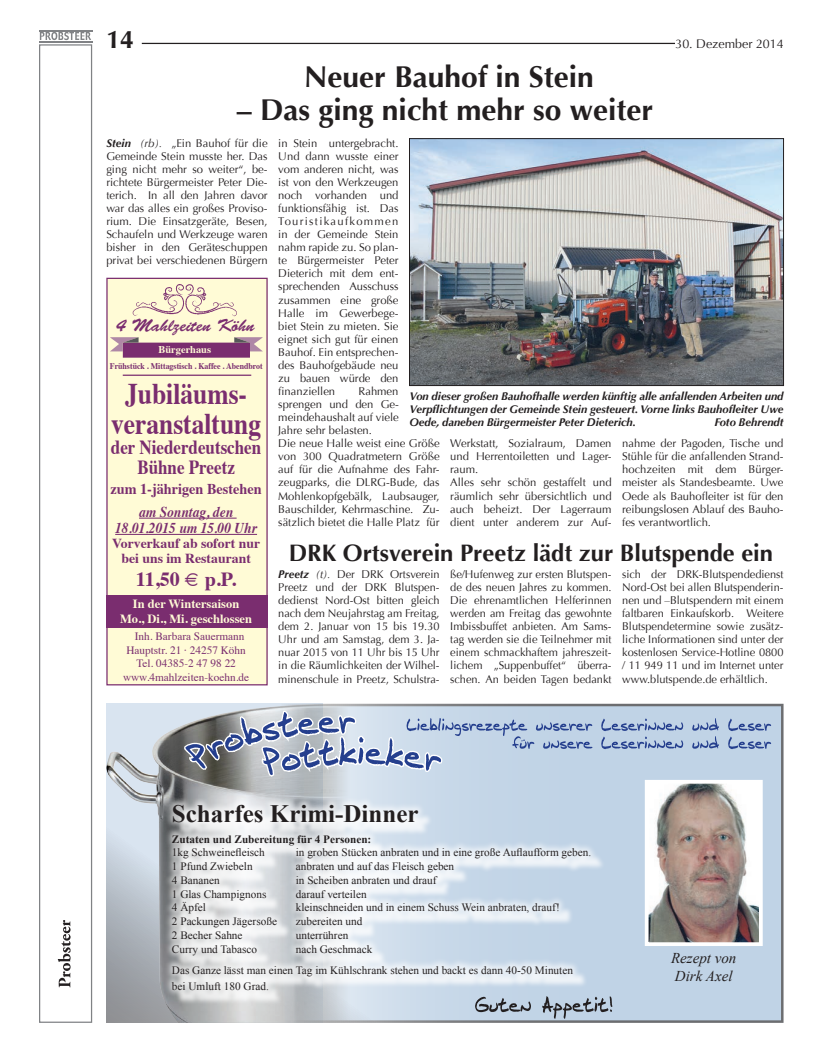
<style>
.page{position:relative;width:819px;height:1053px;background:#fff}
.page>*{position:absolute;margin:0;border:0;box-sizing:border-box;transform-origin:0 0}
.t1{font:700 30px "Optima";color:#231f20}
.t2{font:700 30px/30px "Times";color:#7a2d6f;text-align:center;scale:.85 1}
.t3{font:700 25px "Times New Roman";color:#231f20}
.t4{font:700 25px "Optima";color:#231f20}
.t5{font:700 23.75px "Optima";color:#231f20}
.t6{font:700 20px/20px "Times";color:#7a2d6f;text-align:center;scale:.85 1}
.t7{font:700 20px "Times";color:#7a2d6f}
.t8{font:17.62px "Brush Script Std";color:#7a2d6f}
.t9{font:700 15px/23.4px "Times";color:#7a2d6f;text-align:center;scale:.95 1}
.t10{font:italic 700 15px "Times";color:#7a2d6f;scale:.9 1}
.t11{font:italic 15px/18px "Times New Roman";color:#231f20}
.t12{font:700 13.75px/15px "Times";color:#7a2d6f;text-align:center}
.t13{font:700 12.5px/15px "Times";color:#fffbd6;text-align:center}
.t14{font:12.5px "Optima";color:#231f20}
.t15{font:11.25px/13px "Optima";color:#231f20;text-align:justify}
.t16{font:11.25px/20.9px "Times New Roman";color:#231f20}
.t17{font:italic 700 11.25px/13px "Optima";color:#231f20;text-align:justify}
.t18{font:11.25px "Times";color:#7a2d6f}
.t19{font:700 11.25px/13.8px "Times New Roman";color:#231f20}
.t20{font:700 10.38px "Times";color:#fffbd6}
.t21{font:700 8.75px "Times";color:#7a2d6f;scale:.9 1}
.s1{font-weight:700;font-style:italic}
.s2{font-style:italic}
.s3{font-weight:400}
</style>
<div class="page">
<hr style="left:142px;top:43px;width:567px;height:1px;background:#231f20">
<div style="left:675px;top:36px;width:108px;height:15px;background:#fff"></div>
<div style="left:39px;top:44px;width:53px;height:978px;border:1px solid #808285"></div>
<svg style="left:58px;top:920px;width:13px;height:67px"></svg>
<svg style="left:40px;top:32px;width:51px;height:8px"></svg>
<hr style="left:39px;top:30px;width:53px;height:1px;background:#808285">
<hr style="left:39px;top:41px;width:53px;height:1px;background:#808285">
<div style="left:282px;top:705px;width:500px;height:316px;background:#c0d3e6"></div>
<img style="left:106px;top:703px;width:254px;height:319px">
<svg style="left:183px;top:703px;width:588px;height:88px"></svg>
<div style="left:175px;top:806px;width:430px;height:198px;background:#fff;opacity:.75"></div>
<div style="left:164px;top:796px;width:434px;height:201px;background:#fff;opacity:.65"></div>
<svg style="left:475px;top:996px;width:137px;height:22px"></svg>
<img style="left:649px;top:784px;width:108px;height:156px">
<div style="left:644px;top:779px;width:118px;height:166px;border:4px solid #fff"></div>
<div style="left:107px;top:278px;width:160px;height:406px;background:#fffbd6"></div>
<div style="left:106px;top:278px;width:162px;height:407px;border:1px solid #7a2d6f"></div>
<img style="left:132px;top:284px;width:105px;height:33px">
<svg style="left:110px;top:337px;width:153px;height:20px"></svg>
<div style="left:106px;top:595px;width:162px;height:32px;background:#7a2d6f"></div>
<hr style="left:139px;top:517px;width:97px;height:1px;background:#7a2d6f">
<hr style="left:115px;top:534px;width:142px;height:1px;background:#7a2d6f">
<hr style="left:123px;top:374px;width:128px;height:2px;background:#7a2d6f">
<img style="left:411px;top:140px;width:370px;height:244px">
<div style="left:409px;top:138px;width:374px;height:248px;border:1px solid #231f20"></div>
<h2 class="t4" style="left:106px;top:25px;width:29px">14</h2>
<p class="t14" style="left:675px;top:36px;width:110px">30. Dezember 2014</p>
<p class="t1" style="left:304px;top:59px;width:291px">Neuer Bauhof in Stein</p>
<p class="t1" style="left:237px;top:92px;width:418px">– Das ging nicht mehr so weiter</p>
<p class="t15" style="left:278px;top:136px;width:122px">in Stein untergebracht.<br>Und dann wusste einer vom anderen nicht, was ist von den Werkzeugen noch vorhanden und funktionsfähig ist. Das Touristikaufkommen in der Gemeinde Stein nahm rapide zu. So plan&shy;te Bürgermeister Peter Dieterich mit dem ent&shy;sprechenden Ausschuss zusammen eine große Halle im Gewerbege&shy;biet Stein zu mieten. Sie eignet sich gut für einen Bauhof. Ein entsprechen&shy;des Bauhofgebäude neu zu bauen würde den finanziellen</p>
<p class="t15" style="left:106px;top:136px;width:163px"><span class="s1">Stein</span> <span class="s2">(rb).</span> „Ein Bauhof für die Gemeinde Stein musste her. Das ging nicht mehr so weiter“, be&shy;richtete Bürgermeister Peter Die&shy;terich. In all den Jahren davor war das alles ein großes Proviso&shy;rium. Die Einsatzgeräte, Besen, Schaufeln und Werkzeuge waren bisher in den Geräteschuppen privat bei verschiedenen Bürgern</p>
<p class="t8" style="left:116px;top:316px;width:140px">4 Mahlzeiten Köhn</p>
<p class="t20" style="left:159px;top:340px;width:54px">Bürgerhaus</p>
<p class="t21" style="left:110px;top:357px;width:171px">Frühstück . Mittagstisch . Kaffee . Abendbrot</p>
<p class="t2" style="left:111px;top:375px;width:178px">Jubiläums&shy;veranstaltung</p>
<p class="t6" style="left:111px;top:435px;width:178px">der Niederdeutschen<br>Bühne Preetz</p>
<p class="t9" style="left:110px;top:475px;width:161px">zum 1-jährigen Bestehen <span class="s2">am Sonntag, den</span></p>
<p class="t10" style="left:115px;top:514px;width:159px">18.01.2015 um 15.00 Uhr</p>
<p class="t12" style="left:112px;top:534px;width:150px">Vorverkauf ab sofort nur bei uns im Restaurant</p>
<p class="t7" style="left:136px;top:560px;width:102px">11,50 € p.P.</p>
<p class="t13" style="left:120px;top:595px;width:133px">In der Wintersaison<br>Mo., Di., Mi. geschlossen</p>
<p class="t18" style="left:135px;top:625px;width:111px">Inh. Barbara Sauermann</p>
<p class="t18" style="left:126px;top:639px;width:121px">Hauptstr. 21 · 24257 Köhn</p>
<p class="t18" style="left:136px;top:652px;width:101px">Tel. 04385-2 47 98 22</p>
<p class="t18" style="left:123px;top:666px;width:128px">www.4mahlzeiten-koehn.de</p>
<p class="t15" style="left:278px;top:385px;width:163px;text-align:left;text-indent:80px">Rahmen sprengen und den Ge&shy;meindehaushalt auf viele<br>Jahre sehr belasten.<br>Die neue Halle weist eine Größe von 300 Quadratmetern Größe auf für die Aufnahme des Fahr&shy;zeugparks, die DLRG-Bude, das<br>Mohlenkopfgebälk, Laubsauger,<br>Bauschilder, Kehrmaschine. Zu&shy;sätzlich bietet die Halle Platz für</p>
<p class="t17" style="left:409px;top:389px;width:375px">Von dieser großen Bauhofhalle werden künftig alle anfallenden Arbeiten und Verpflichtungen der Gemeinde Stein gesteuert. Vorne links Bauhofleiter Uwe Oede, daneben Bürgermeister Peter Dieterich.</p>
<p class="t17" style="left:714px;top:416px;width:71px">Foto Behrendt</p>
<p class="t15" style="left:450px;top:437px;width:163px;text-align:left">Werkstatt, Sozialraum, Damen und Herrentoiletten und Lager&shy;raum.<br>Alles sehr schön gestaffelt und räumlich sehr übersichtlich und auch beheizt. Der Lagerraum dient unter anderem zur Auf-</p>
<p class="t15" style="left:622px;top:437px;width:163px">nahme der Pagoden, Tische und Stühle für die anfallenden Strand&shy;hochzeiten mit dem Bürger&shy;meister als Standesbeamte. Uwe Oede als Bauhofleiter ist für den reibungslosen Ablauf des Bauho&shy;fes verantwortlich.</p>
<p class="t5" style="left:289px;top:539px;width:486px">DRK Ortsverein Preetz lädt zur Blutspende ein</p>
<p class="t15" style="left:450px;top:567px;width:163px">ße/Hufenweg zur ersten Blutspen&shy;de des neuen Jahres zu kommen.<br>Die ehrenamtlichen Helferinnen werden am Freitag das gewohnte Imbissbuffet anbieten. Am Sams&shy;tag werden sie die Teilnehmer mit einem schmackhaftem jahreszeit&shy;lichem „Suppenbuffet“ überra&shy;schen. An beiden Tagen bedankt</p>
<p class="t15" style="left:622px;top:567px;width:163px">sich der DRK-Blutspendedienst Nord-Ost bei allen Blutspenderin&shy;nen und –Blutspendern mit einem faltbaren Einkaufskorb. Weitere Blutspendetermine sowie zusätz&shy;liche Informationen sind unter der kostenlosen Service-Hotline 0800 / 11 949 11 und im Internet unter www.blutspende.de erhältlich.</p>
<p class="t15" style="left:278px;top:567px;width:163px"><span class="s1">Preetz</span> <span class="s2">(t).</span> Der DRK Ortsverein Preetz und der DRK Blutspen&shy;dedienst Nord-Ost bitten gleich nach dem Neujahrstag am Freitag, dem 2. Januar von 15 bis 19.30<br>Uhr und am Samstag, dem 3. Ja&shy;nuar 2015 von 11 Uhr bis 15 Uhr in die Räumlichkeiten der Wilhel&shy;minenschule in Preetz, Schulstra-</p>
<p class="t3" style="left:172px;top:796px;width:248px">Scharfes Krimi-Dinner</p>
<p class="t19" style="left:172px;top:831px;width:201px">Zutaten und Zubereitung für 4 Personen:<br><span class="s3">1kg Schweinefleisch</span></p>
<p class="t16" style="left:296px;top:841px;width:297px">in groben Stücken anbraten und in eine große Auflaufform geben.</p>
<p class="t16" style="left:172px;top:855px;width:82px">1 Pfund Zwiebeln</p>
<p class="t16" style="left:296px;top:855px;width:160px">anbraten und auf das Fleisch geben</p>
<p class="t16" style="left:172px;top:869px;width:49px">4 Bananen</p>
<p class="t16" style="left:296px;top:869px;width:142px">in Scheiben anbraten und drauf</p>
<p class="t16" style="left:172px;top:883px;width:96px">1 Glas Champignons</p>
<p class="t16" style="left:296px;top:883px;width:72px">darauf verteilen</p>
<p class="t16" style="left:172px;top:896px;width:36px">4 Äpfel</p>
<p class="t16" style="left:296px;top:896px;width:265px">kleinschneiden und in einem Schuss Wein anbraten, drauf!</p>
<p class="t16" style="left:172px;top:910px;width:106px">2 Packungen Jägersoße</p>
<p class="t16" style="left:296px;top:910px;width:68px">zubereiten und</p>
<p class="t16" style="left:172px;top:924px;width:72px">2 Becher Sahne</p>
<p class="t16" style="left:296px;top:924px;width:54px">unterrühren</p>
<p class="t16" style="left:172px;top:938px;width:87px">Curry und Tabasco</p>
<p class="t16" style="left:172px;top:938px;width:402px;text-indent:124px">nach Geschmack<br>Das Ganze lässt man einen Tag im Kühlschrank stehen und backt es dann 40-50 Minuten</p>
<p class="t16" style="left:172px;top:975px;width:98px">bei Umluft 180 Grad.</p>
<p class="t11" style="left:671px;top:948px;width:67px">Rezept von<br>Dirk Axel</p>
</div>
